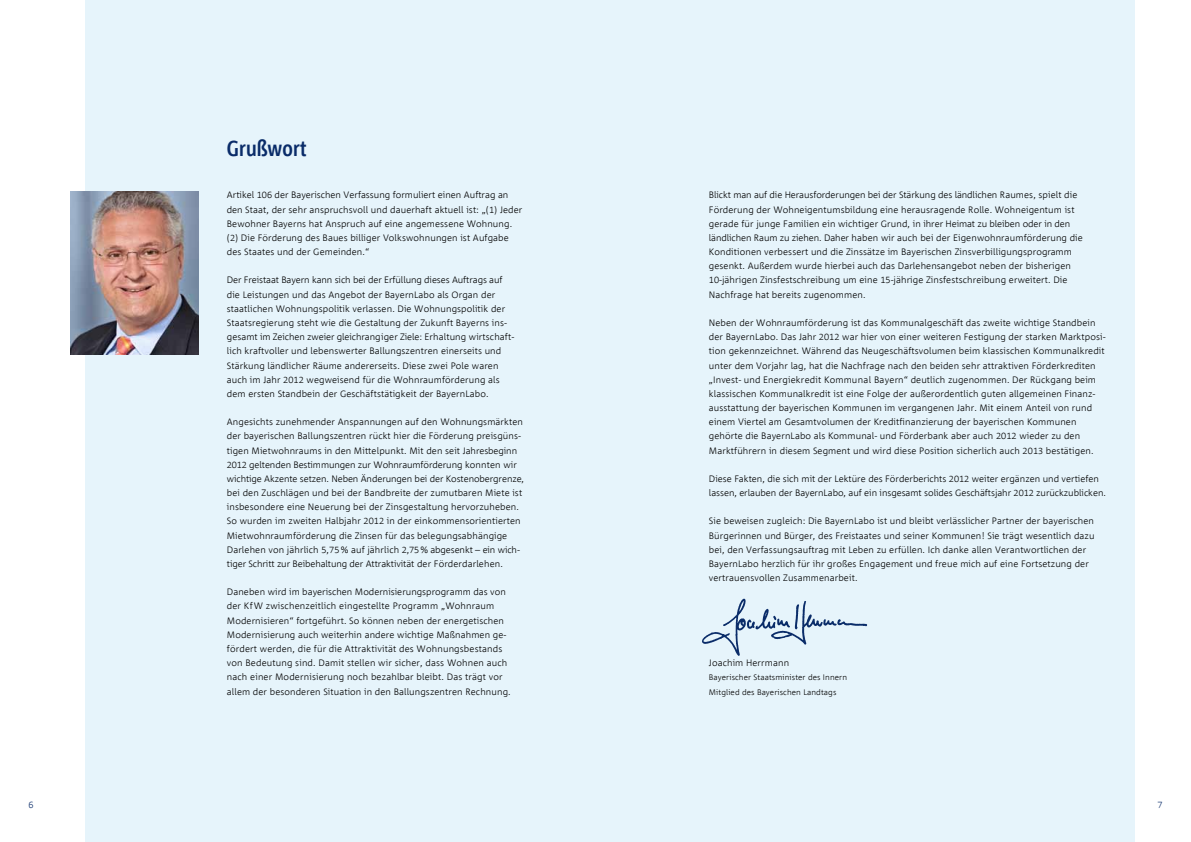
<style>
.page{position:relative;width:1191px;height:842px;background:#fff}
.page>*{position:absolute;margin:0;border:0;box-sizing:border-box;transform-origin:0 0}
.t1{font:700 22px "Corpid Cd L Finc";letter-spacing:.005em;color:#0a2c69}
.t2{font:300 9.2px/14.2px "Corpid MOD";letter-spacing:.01em;color:#000}
.t3{font:300 9.2px "Corpid MOD";color:#0a2c69}
.t4{font:300 8px/14.2px "Corpid MOD";letter-spacing:.01em;color:#000}
</style>
<div class="page">
<div style="left:85px;top:0;width:1049px;height:842px;background:#e6f4fb"></div>
<img style="left:71px;top:191px;width:127px;height:163px">
<svg style="left:702px;top:599px;width:165px;height:57px"></svg>
<h1 class="t1" style="left:227px;top:136px;width:81px">Grußwort</h1>
<p class="t2" style="left:227px;top:188px;width:297px">Artikel 106 der Bayerischen Verfassung formuliert einen Auftrag an den Staat, der sehr anspruchsvoll und dauerhaft aktuell ist: „(1) Jeder Bewohner Bayerns hat Anspruch auf eine angemessene Wohnung. (2) Die Förderung des Baues billiger Volkswohnungen ist Aufgabe des Staates und der Gemeinden.“</p>
<p class="t2" style="left:227px;top:273px;width:289px">Der Freistaat Bayern kann sich bei der Erfüllung dieses Auftrags auf die Leistungen und das Angebot der BayernLabo als Organ der staatlichen Wohnungspolitik verlassen. Die Wohnungspolitik der Staatsregierung steht wie die Gestaltung der Zukunft Bayerns ins&shy;gesamt im Zeichen zweier gleichrangiger Ziele: Erhaltung wirtschaft&shy;lich kraftvoller und lebenswerter Ballungszentren einerseits und Stärkung ländlicher Räume andererseits. Diese zwei Pole waren auch im Jahr 2012 wegweisend für die Wohnraumförderung als dem ersten Standbein der Geschäftstätigkeit der BayernLabo.</p>
<p class="t2" style="left:227px;top:415px;width:299px">Angesichts zunehmender Anspannungen auf den Wohnungsmärkten der bayerischen Ballungszentren rückt hier die Förderung preisgüns&shy;tigen Mietwohnraums in den Mittelpunkt. Mit den seit Jahresbeginn 2012 geltenden Bestimmungen zur Wohnraumförderung konnten wir wichtige Akzente setzen. Neben Änderungen bei der Kostenobergrenze, bei den Zuschlägen und bei der Bandbreite der zumutbaren Miete ist insbesondere eine Neuerung bei der Zinsgestaltung hervorzuheben.<br>So wurden im zweiten Halbjahr 2012 in der einkommensorientierten Mietwohnraumförderung die Zinsen für das belegungsabhängige Darlehen von jährlich 5,75 % auf jährlich 2,75% abgesenkt – ein wich&shy;tiger Schritt zur Beibehaltung der Attraktivität der Förderdarlehen.</p>
<p class="t2" style="left:227px;top:585px;width:285px">Daneben wird im bayerischen Modernisierungsprogramm das von der KfW zwischenzeitlich eingestellte Programm „Wohnraum Modernisieren“ fortgeführt. So können neben der energetischen Modernisierung auch weiterhin andere wichtige Maßnahmen ge&shy;fördert werden, die für die Attraktivität des Wohnungsbestands von Bedeutung sind. Damit stellen wir sicher, dass Wohnen auch nach einer Modernisierung noch bezahlbar bleibt. Das trägt vor allem der besonderen Situation in den Ballungszentren Rechnung.</p>
<p class="t2" style="left:709px;top:188px;width:375px">Blickt man auf die Herausforderungen bei der Stärkung des ländlichen Raumes, spielt die Förderung der Wohneigentumsbildung eine herausragende Rolle. Wohneigentum ist gerade für junge Familien ein wichtiger Grund, in ihrer Heimat zu bleiben oder in den ländlichen Raum zu ziehen. Daher haben wir auch bei der Eigenwohnraumförderung die Konditionen verbessert und die Zinssätze im Bayerischen Zinsverbilligungsprogramm gesenkt. Außerdem wurde hierbei auch das Darlehensangebot neben der bisherigen 10-jährigen Zinsfestschreibung um eine 15-jährige Zinsfestschreibung erweitert. Die Nachfrage hat bereits zugenommen.</p>
<p class="t2" style="left:709px;top:316px;width:398px">Neben der Wohnraumförderung ist das Kommunalgeschäft das zweite wichtige Standbein der BayernLabo. Das Jahr 2012 war hier von einer weiteren Festigung der starken Marktposi&shy;tion gekennzeichnet. Während das Neugeschäftsvolumen beim klassischen Kommunalkredit unter dem Vorjahr lag, hat die Nachfrage nach den beiden sehr attraktiven Förderkrediten „Invest- und Energiekredit Kommunal Bayern“ deutlich zugenommen. Der Rückgang beim klassischen Kommunalkredit ist eine Folge der außerordentlich guten allgemeinen Finanz&shy;ausstattung der bayerischen Kommunen im vergangenen Jahr. Mit einem Anteil von rund einem Viertel am Gesamtvolumen der Kreditfinanzierung der bayerischen Kommunen gehörte die BayernLabo als Kommunal- und Förderbank aber auch 2012 wieder zu den Marktführern in diesem Segment und wird diese Position sicherlich auch 2013 bestätigen.</p>
<p class="t2" style="left:709px;top:472px;width:398px">Diese Fakten, die sich mit der Lektüre des Förderberichts 2012 weiter ergänzen und vertiefen lassen, erlauben der BayernLabo, auf ein insgesamt solides Geschäftsjahr 2012 zurückzublicken.</p>
<p class="t2" style="left:709px;top:514px;width:387px">Sie beweisen zugleich: Die BayernLabo ist und bleibt verlässlicher Partner der bayerischen Bürgerinnen und Bürger, des Freistaates und seiner Kommunen! Sie trägt wesentlich dazu bei, den Verfassungsauftrag mit Leben zu erfüllen. Ich danke allen Verantwortlichen der BayernLabo herzlich für ihr großes Engagement und freue mich auf eine Fortsetzung der vertrauensvollen Zusammenarbeit.</p>
<p class="t2" style="left:709px;top:656px;width:82px">Joachim Herrmann</p>
<p class="t4" style="left:709px;top:671px;width:140px">Bayerischer Staatsminister des Innern<br>Mitglied des Bayerischen Landtags</p>
<p class="t3" style="left:28px;top:800px;width:7px">6</p>
<p class="t3" style="left:1157px;top:800px;width:7px">7</p>
</div>
